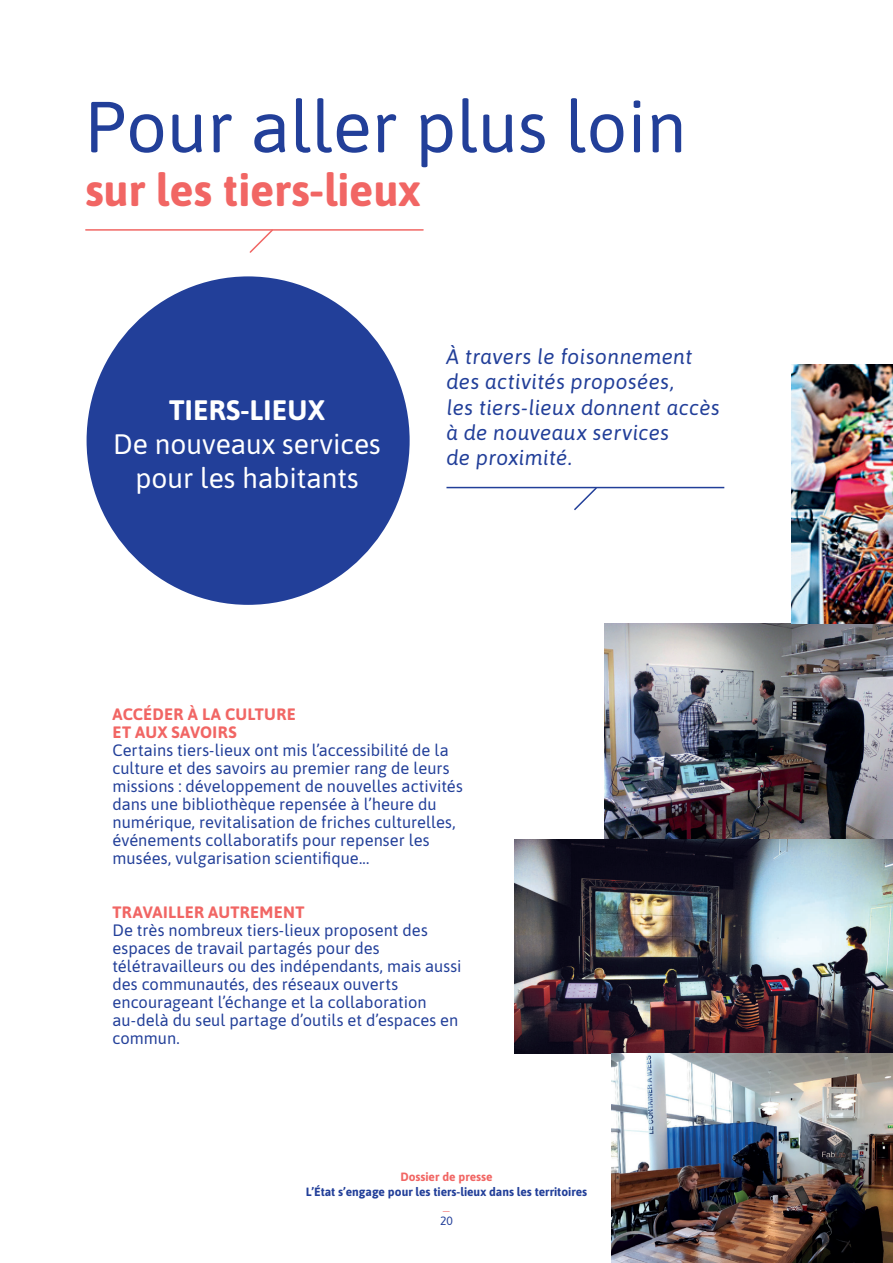
<style>
.page{position:relative;width:893px;height:1263px;background:#fff}
.page>*{position:absolute;margin:0;border:0;box-sizing:border-box;transform-origin:0 0}
.t1{font:72px "Asap";color:#223f99}
.t2{font:700 45px "Asap";color:#f16664}
.t3{font:28.2px/33.8px "Asap";color:#fff;text-align:center}
.t4{font:700 28.2px "Asap";letter-spacing:.01em;color:#fff}
.t5{font:italic 21px/25.2px "Asap";letter-spacing:.015em;color:#223f99}
.t6{font:16.5px/18px "Asap";color:#223f99}
.t7{font:700 16.5px/18px "Asap";letter-spacing:.02em;color:#f16664}
.t8{font:700 12px "Asap";color:#223f99}
.t9{font:700 12px "Asap";color:#f16664}
.t10{font:12px "Asap";color:#223f99}
.t11{font:12px "Asap";color:#f16664}
</style>
<div class="page">
<div style="left:87px;top:276px;width:323px;height:329px;background:#223f99;border-radius:50%"></div>
<hr style="left:446px;top:487px;width:278px;height:1px;background:#223f99">
<svg style="left:572px;top:486px;width:26px;height:24px"></svg>
<hr style="left:86px;top:229px;width:337px;height:2px;background:#f16664">
<svg style="left:248px;top:229px;width:26px;height:24px"></svg>
<img style="left:605px;top:623px;width:288px;height:216px">
<img style="left:515px;top:839px;width:378px;height:214px">
<img style="left:612px;top:1054px;width:281px;height:209px">
<img style="left:791px;top:365px;width:102px;height:258px">
<h1 class="t1" style="left:85px;top:77px;width:603px">Pour aller plus loin</h1>
<h2 class="t2" style="left:85px;top:159px;width:337px">sur les tiers-lieux</h2>
<h3 class="t4" style="left:169px;top:390px;width:157px">TIERS-LIEUX</h3>
<h3 class="t3" style="left:113px;top:425px;width:269px">De nouveaux services pour les habitants</h3>
<p class="t5" style="left:446px;top:343px;width:275px">À travers le foisonnement des activités proposées,<br>les tiers-lieux donnent accès à de nouveaux services<br>de proximité.</p>
<p class="t7" style="left:113px;top:704px;width:185px">ACCÉDER À LA CULTURE<br>ET AUX SAVOIRS</p>
<p class="t6" style="left:112px;top:740px;width:352px">Certains tiers-lieux ont mis l’accessibilité de la culture et des savoirs au premier rang de leurs missions : développement de nouvelles activités dans une bibliothèque repensée à l’heure du numérique, revitalisation de friches culturelles, événements collaboratifs pour repenser les musées, vulgarisation scientifique...</p>
<p class="t7" style="left:113px;top:902px;width:193px">TRAVAILLER AUTREMENT</p>
<p class="t6" style="left:112px;top:920px;width:351px">De très nombreux tiers-lieux proposent des espaces de travail partagés pour des télétravailleurs ou des indépendants, mais aussi des communautés, des réseaux ouverts encourageant l’échange et la collaboration au-delà du seul partage d’outils et d’espaces en commun.</p>
<p class="t9" style="left:400px;top:1168px;width:94px">Dossier de presse</p>
<p class="t8" style="left:306px;top:1183px;width:283px">L’État s’engage pour les tiers-lieux dans les territoires</p>
<p class="t11" style="left:443px;top:1197px;width:8px">_</p>
<p class="t10" style="left:440px;top:1212px;width:14px">20</p>
</div>
